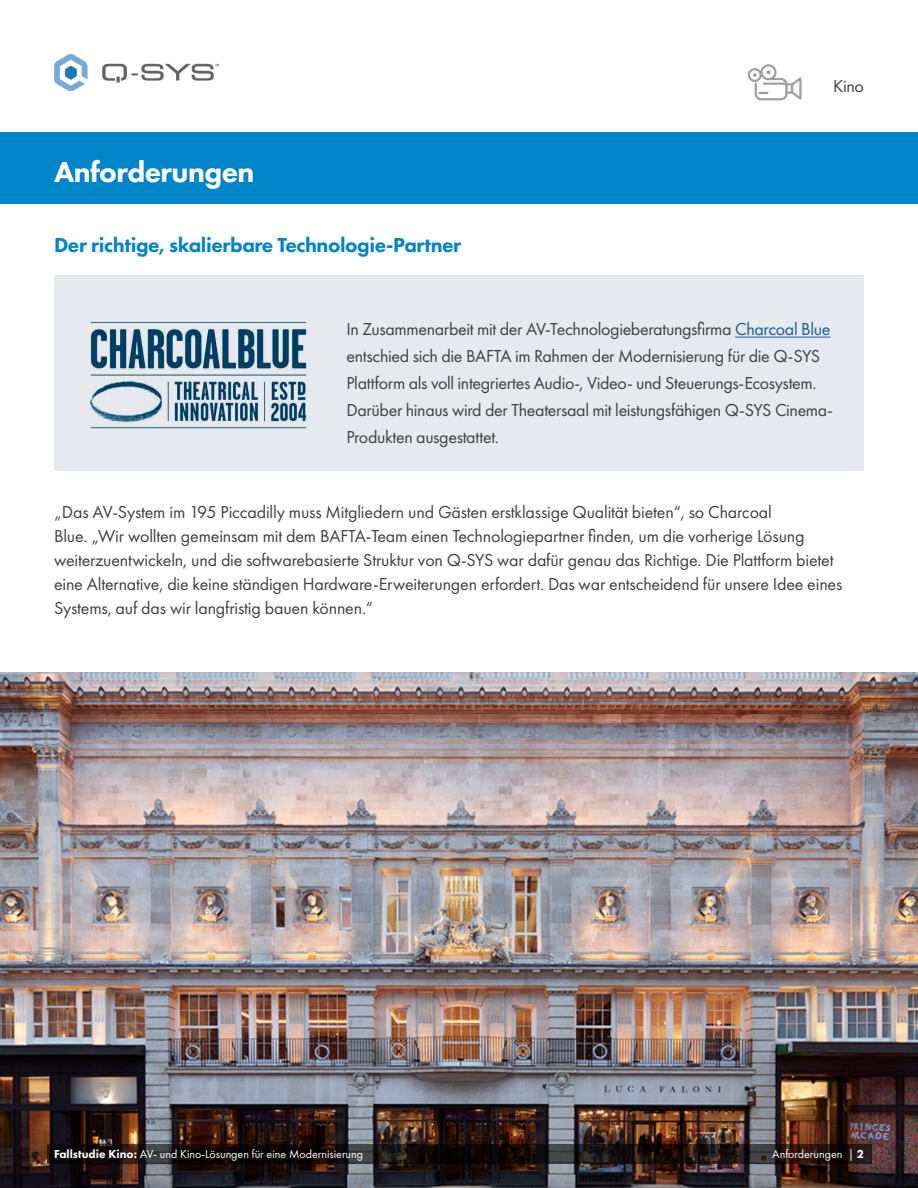
<style>
.page{position:relative;width:918px;height:1188px;background:#fff}
.page>*{position:absolute;margin:0;border:0;box-sizing:border-box;transform-origin:0 0}
.t1{font:800 30px "Futura PT";letter-spacing:-.02em;color:#fff}
.t2{font:800 21px "Futura PT";letter-spacing:-.02em;color:#0084ca}
.sub-header_V2_2018{font:18px/24px "Futura PT";letter-spacing:-.01em;color:#414141}
.Call_Out_text{font:18px/27px "Futura PT";letter-spacing:-.02em;color:#414141}
.t3{font:12px "Futura PT";color:#fff}
.s1{color:#175d9e}
.s2{font-weight:800}
</style>
<div class="page">
<div style="left:54px;top:275px;width:810px;height:196px;background:#e6e9ed"></div>
<div style="left:0;top:132px;width:918px;height:72px;background:#0084ca"></div>
<hr style="left:735px;top:337px;width:95px;height:1px;background:#175d9e">
<img style="left:0;top:673px;width:918px;height:515px">
<svg style="left:47px;top:1145px;width:824px;height:19px"></svg>
<img style="left:90px;top:321px;width:217px;height:108px">
<img style="left:54px;top:54px;width:164px;height:36px">
<svg style="left:748px;top:64px;width:54px;height:36px"></svg>
<p class="t1" style="left:54px;top:153px;width:202px">Anforderungen</p>
<p class="t2" style="left:54px;top:232px;width:409px">Der richtige, skalierbare Technologie-Partner</p>
<p class="sub-header_V2_2018" style="left:833px;top:74px;width:32px">Kino</p>
<p class="Call_Out_text" style="left:346px;top:316px;width:488px">In Zusammenarbeit mit der AV-Technologieberatungsfirma <span class="s1">Charcoal Blue </span>entschied sich die BAFTA im Rahmen der Modernisierung für die Q-SYS Plattform als voll integriertes Audio-, Video- und Steuerungs-Ecosystem.<br>Darüber hinaus wird der Theatersaal mit leistungsfähigen Q-SYS Cinema-Produkten ausgestattet.</p>
<p class="sub-header_V2_2018" style="left:54px;top:500px;width:790px">„Das AV-System im 195 Piccadilly muss Mitgliedern und Gästen erstklassige Qualität bieten“, so Charcoal<br>Blue. „Wir wollten gemeinsam mit dem BAFTA-Team einen Technologiepartner finden, um die vorherige Lösung weiterzuentwickeln, und die softwarebasierte Struktur von Q-SYS war dafür genau das Richtige. Die Plattform bietet eine Alternative, die keine ständigen Hardware-Erweiterungen erfordert. Das war entscheidend für unsere Idee eines Systems, auf das wir langfristig bauen können.“</p>
<p class="t3" style="left:54px;top:1147px;width:311px"><span class="s2">Fallstudie Kino:</span> AV- und Kino-Lösungen für eine Modernisierung</p>
<p class="t3" style="left:772px;top:1147px;width:93px">Anforderungen | <span class="s2">2</span></p>
</div>
